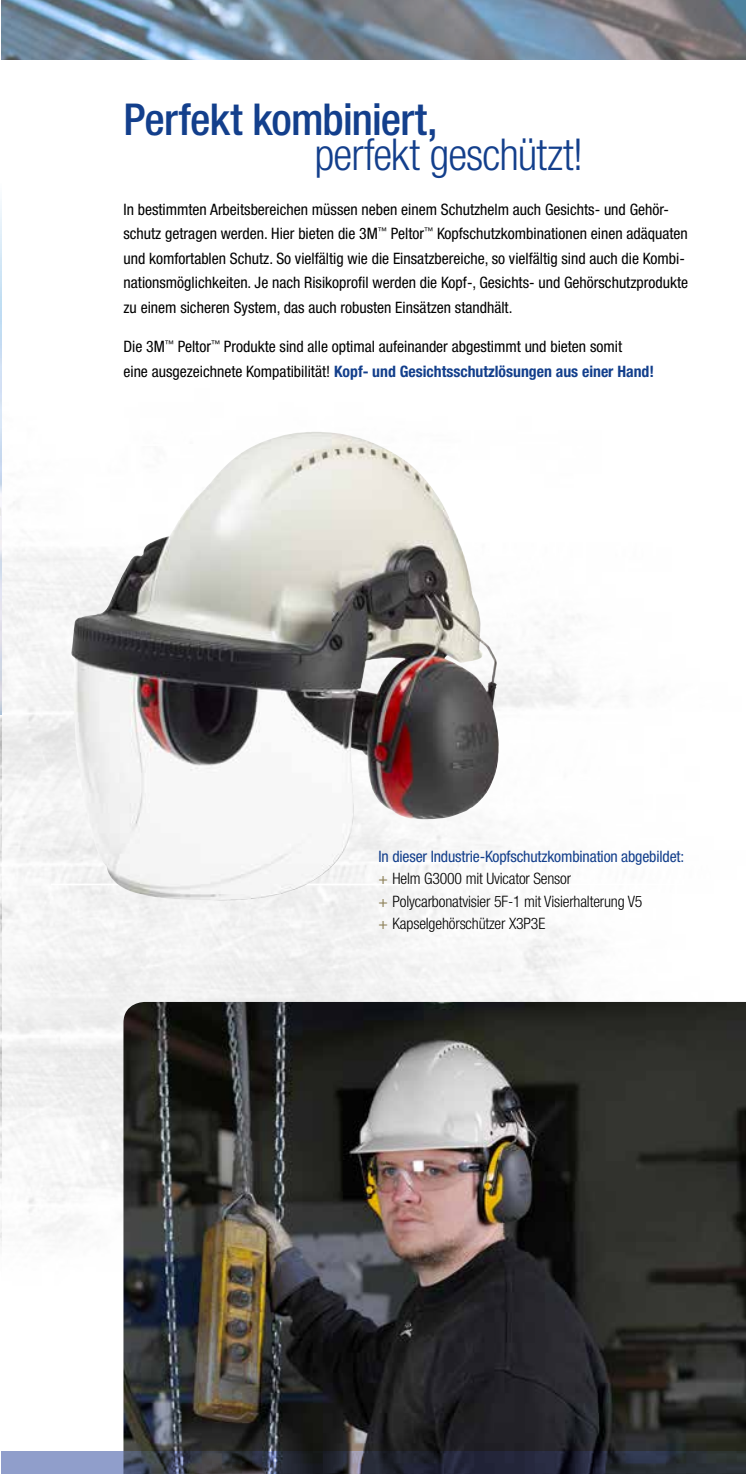
<style>
.page{position:relative;width:746px;height:1474px;background:#fff}
.page>*{position:absolute;margin:0;border:0;box-sizing:border-box;transform-origin:0 0}
.t1{font:500 condensed 43.93px "Helvetica Neue LT Pro";letter-spacing:-.02em;color:#133f8c}
.t2{font:300 condensed 43.93px "Helvetica Neue LT Pro";letter-spacing:-.02em;color:#133f8c}
.t3{font:condensed 15.75px/24.5px "Helvetica Neue LT Pro";color:#000}
.t4{font:300 condensed 15.75px/22.4px "Helvetica Neue LT Pro";letter-spacing:-.01em;color:#000}
.s1{font-weight:700;color:#133f8c}
.s2{font-weight:400;color:#133f8c}
.s3{font-weight:400;color:#8a7d53}
</style>
<div class="page">
<img style="left:0;top:375px;width:626px;height:871px">
<img style="left:1px;top:0;width:744px;height:59px">
<img style="left:0;top:199px;width:1px;height:515px">
<img style="left:0;top:435px;width:1px;height:80px">
<img style="left:123px;top:1001px;width:622px;height:450px">
<svg style="left:1px;top:1451px;width:744px;height:22px;background:#3c4254"></svg>
<hr style="left:51px;top:883px;width:631px;height:2px;background:#fff">
<hr style="left:51px;top:444px;width:631px;height:2px;background:#fff">
<img style="left:71px;top:432px;width:283px;height:469px">
<h1 class="t1" style="left:123px;top:93px;width:315px">Perfekt kombiniert,</h1>
<h1 class="t2" style="left:315px;top:130px;width:270px">perfekt geschützt!</h1>
<p class="t3" style="left:123px;top:197px;width:566px">In bestimmten Arbeitsbereichen müssen neben einem Schutzhelm auch Gesichts- und Gehör&shy;schutz getragen werden. Hier bieten die 3M<sup>™</sup> Peltor<sup>™</sup> Kopfschutzkombinationen einen adäquaten und komfortablen Schutz. So vielfältig wie die Einsatzbereiche, so vielfältig sind auch die Kombi&shy;nationsmöglichkeiten. Je nach Risikoprofil werden die Kopf-, Gesichts- und Gehörschutzprodukte zu einem sicheren System, das auch robusten Einsätzen standhält.</p>
<p class="t3" style="left:123px;top:334px;width:532px">Die 3M<sup>™</sup> Peltor<sup>™</sup> Produkte sind alle optimal aufeinander abgestimmt und bieten somit<br>eine ausgezeichnete Kompatibilität! <span class="s1">Kopf- und Gesichtsschutzlösungen aus einer Hand!</span></p>
<p class="t4" style="left:378px;top:844px;width:307px"><span class="s2">In dieser Industrie-Kopfschutzkombination abgebildet: </span><span class="s3">+</span> Helm G3000 mit Uvicator Sensor<br><span class="s3">+</span> Polycarbonatvisier 5F-1 mit Visierhalterung V5<br><span class="s3">+</span> Kapselgehörschützer X3P3E</p>
</div>
